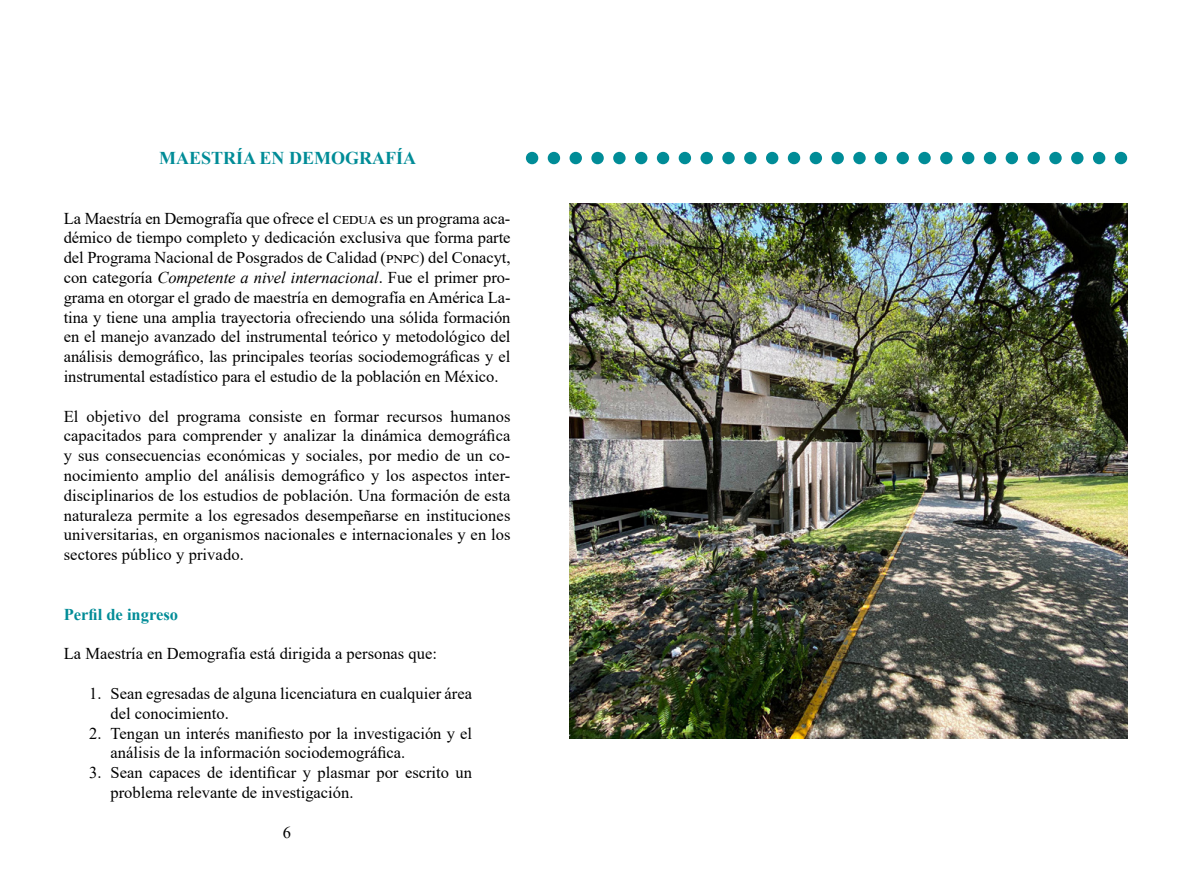
<style>
.page{position:relative;width:1191px;height:893px;background:#fff}
.page>*{position:absolute;margin:0;border:0;box-sizing:border-box;transform-origin:0 0}
.t1{font:700 18px "Times New Roman";color:#008c97}
.t2{font:16.5px/19.8px "Times New Roman";color:#000}
.t3{font:700 16.5px "Times New Roman";color:#008c97}
.s1{font-style:italic}
</style>
<div class="page">
<img style="left:570px;top:204px;width:557px;height:534px">
<div style="left:526px;top:152px;width:12px;height:12px;background:#008c97;border-radius:50%"></div>
<div style="left:548px;top:152px;width:12px;height:12px;background:#008c97;border-radius:50%"></div>
<div style="left:569px;top:152px;width:13px;height:12px;background:#008c97;border-radius:50%"></div>
<div style="left:591px;top:152px;width:13px;height:12px;background:#008c97;border-radius:50%"></div>
<div style="left:613px;top:152px;width:12px;height:12px;background:#008c97;border-radius:50%"></div>
<div style="left:635px;top:152px;width:12px;height:12px;background:#008c97;border-radius:50%"></div>
<div style="left:657px;top:152px;width:12px;height:12px;background:#008c97;border-radius:50%"></div>
<div style="left:678px;top:152px;width:13px;height:12px;background:#008c97;border-radius:50%"></div>
<div style="left:700px;top:152px;width:13px;height:12px;background:#008c97;border-radius:50%"></div>
<div style="left:722px;top:152px;width:12px;height:12px;background:#008c97;border-radius:50%"></div>
<div style="left:744px;top:152px;width:12px;height:12px;background:#008c97;border-radius:50%"></div>
<div style="left:766px;top:152px;width:12px;height:12px;background:#008c97;border-radius:50%"></div>
<div style="left:788px;top:152px;width:12px;height:12px;background:#008c97;border-radius:50%"></div>
<div style="left:809px;top:152px;width:13px;height:12px;background:#008c97;border-radius:50%"></div>
<div style="left:831px;top:152px;width:13px;height:12px;background:#008c97;border-radius:50%"></div>
<div style="left:853px;top:152px;width:12px;height:12px;background:#008c97;border-radius:50%"></div>
<div style="left:874px;top:152px;width:13px;height:12px;background:#008c97;border-radius:50%"></div>
<div style="left:896px;top:152px;width:13px;height:12px;background:#008c97;border-radius:50%"></div>
<div style="left:918px;top:152px;width:12px;height:12px;background:#008c97;border-radius:50%"></div>
<div style="left:940px;top:152px;width:12px;height:12px;background:#008c97;border-radius:50%"></div>
<div style="left:962px;top:152px;width:12px;height:12px;background:#008c97;border-radius:50%"></div>
<div style="left:983px;top:152px;width:13px;height:12px;background:#008c97;border-radius:50%"></div>
<div style="left:1005px;top:152px;width:13px;height:12px;background:#008c97;border-radius:50%"></div>
<div style="left:1027px;top:152px;width:12px;height:12px;background:#008c97;border-radius:50%"></div>
<div style="left:1049px;top:152px;width:12px;height:12px;background:#008c97;border-radius:50%"></div>
<div style="left:1071px;top:152px;width:12px;height:12px;background:#008c97;border-radius:50%"></div>
<div style="left:1093px;top:152px;width:12px;height:12px;background:#008c97;border-radius:50%"></div>
<div style="left:1114px;top:152px;width:13px;height:12px;background:#008c97;border-radius:50%"></div>
<p class="t1" style="left:159px;top:145px;width:259px">MAESTRÍA EN DEMOGRAFÍA</p>
<p class="t2" style="left:64px;top:208px;width:448px;text-align:justify">La Maestría en Demografía que ofrece el cedua es un programa aca&shy;démico de tiempo completo y dedicación exclusiva que forma parte del Programa Nacional de Posgrados de Calidad (pnpc) del Conacyt, con categoría <span class="s1">Competente a nivel internacional</span>. Fue el primer pro&shy;grama en otorgar el grado de maestría en demografía en América La&shy;tina y tiene una amplia trayectoria ofreciendo una sólida formación en el manejo avanzado del instrumental teórico y metodológico del análisis demográfico, las principales teorías sociodemográficas y el instrumental estadístico para el estudio de la población en México.</p>
<p class="t2" style="left:64px;top:406px;width:448px;text-align:justify">El objetivo del programa consiste en formar recursos humanos capacitados para comprender y analizar la dinámica demográfica y sus consecuencias económicas y sociales, por medio de un co&shy;nocimiento amplio del análisis demográfico y los aspectos inter&shy;disciplinarios de los estudios de población. Una formación de esta naturaleza permite a los egresados desempeñarse en instituciones universitarias, en organismos nacionales e internacionales y en los sectores público y privado.</p>
<p class="t3" style="left:64px;top:602px;width:116px">Perfil de ingreso</p>
<p class="t2" style="left:64px;top:643px;width:374px">La Maestría en Demografía está dirigida a personas que:</p>
<p class="t2" style="left:111px;top:683px;width:363px;text-indent:-21px">1. Sean egresadas de alguna licenciatura en cualquier área del conocimiento.</p>
<p class="t2" style="left:111px;top:722px;width:363px;text-indent:-21px">2. Tengan un interés manifiesto por la investigación y el análisis de la información sociodemográfica.</p>
<p class="t2" style="left:111px;top:762px;width:363px;text-indent:-21px">3. Sean capaces de identificar y plasmar por escrito un problema relevante de investigación.</p>
<p class="t2" style="left:283px;top:822px;width:10px">6</p>
</div>
